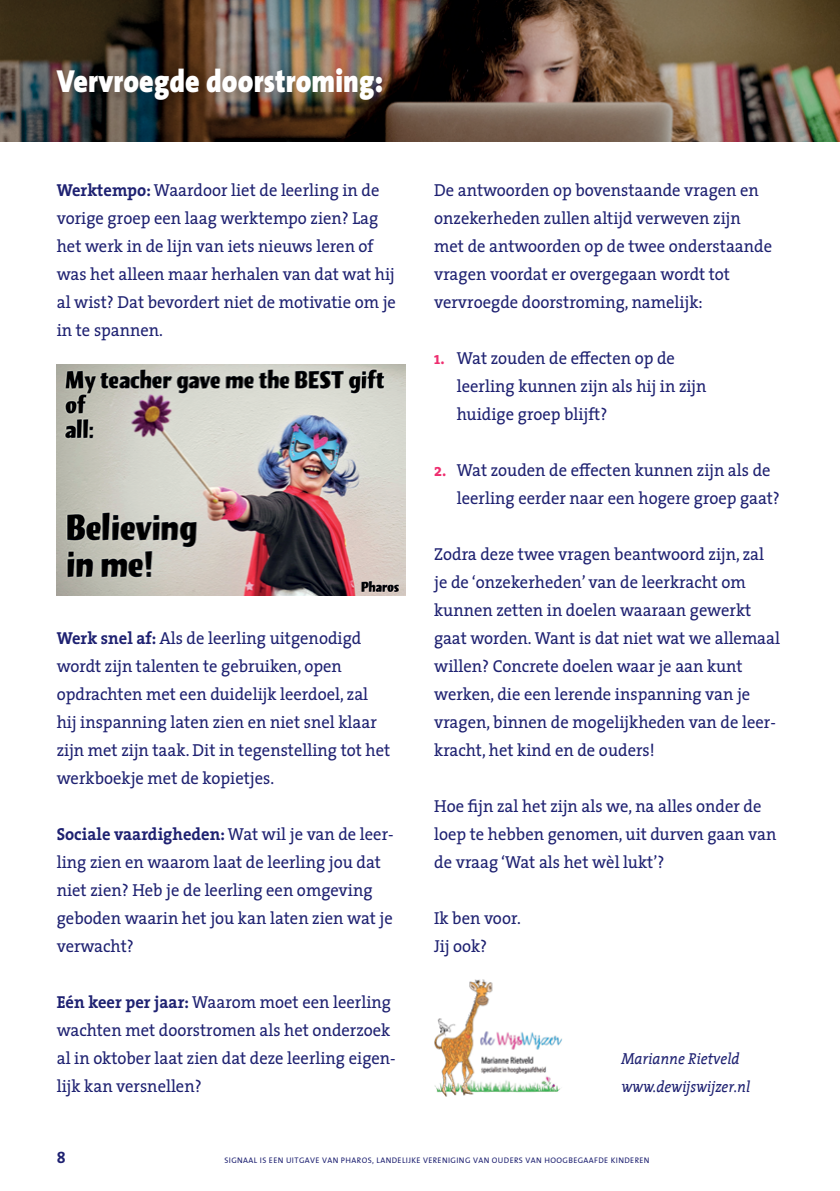
<style>
.page{position:relative;width:840px;height:1191px;background:#fff}
.page>*{position:absolute;margin:0;border:0;box-sizing:border-box;transform-origin:0 0}
.t1{font:900 32px "The Sans B9";letter-spacing:.005em;color:#fff;scale:.87 1}
.t2{font:17.4px/28px "The Serif";color:#1e2171;scale:.95 1}
.t3{font:italic 16px/28px "The Serif";color:#1e2171;scale:.9 1}
.t4{font:700 16px "The Sans";color:#1e2171}
.t5{font:8px "The Sans Plain";letter-spacing:.05em;color:#1e2171}
.s1{font-weight:700}
.s2{font-weight:700;color:#ee2e6f}
</style>
<div class="page">
<img style="left:57px;top:364px;width:348px;height:232px">
<img style="left:0;top:0;width:839px;height:142px">
<div style="left:45px;top:56px;width:349px;height:56px;background:#000;opacity:.2"></div>
<img style="left:434px;top:979px;width:129px;height:117px">
<h1 class="t1" style="left:57px;top:64px;width:377px">Vervroegde doorstroming:</h1>
<p class="t2" style="left:57px;top:176px;width:358px"><span class="s1">Werktempo:</span> Waardoor liet de leerling in de vorige groep een laag werktempo zien? Lag het werk in de lijn van iets nieuws leren of was het alleen maar herhalen van dat wat hij al wist? Dat bevordert niet de motivatie om je in te spannen.</p>
<p class="t2" style="left:57px;top:624px;width:352px"><span class="s1">Werk snel af:</span> Als de leerling uitgenodigd wordt zijn talenten te gebruiken, open opdrachten met een duidelijk leerdoel, zal hij inspanning laten zien en niet snel klaar zijn met zijn taak. Dit in tegenstelling tot het werkboekje met de kopietjes.</p>
<p class="t2" style="left:57px;top:820px;width:356px"><span class="s1">Sociale vaardigheden:</span> Wat wil je van de leer&shy;ling zien en waarom laat de leerling jou dat niet zien? Heb je de leerling een omgeving geboden waarin het jou kan laten zien wat je verwacht?</p>
<p class="t2" style="left:57px;top:988px;width:358px"><span class="s1">Eén keer per jaar:</span> Waarom moet een leerling wachten met doorstromen als het onderzoek al in oktober laat zien dat deze leerling eigen&shy;lijk kan versnellen?</p>
<p class="t2" style="left:434px;top:176px;width:357px">De antwoorden op bovenstaande vragen en onzekerheden zullen altijd verweven zijn met de antwoorden op de twee onderstaande vragen voordat er overgegaan wordt tot vervroegde doorstroming, namelijk:</p>
<p class="t2" style="left:456px;top:344px;width:264px;text-indent:-23px"><span class="s2">1.</span> Wat zouden de effecten op de leerling kunnen zijn als hij in zijn huidige groep blijft?</p>
<p class="t2" style="left:456px;top:456px;width:341px;text-indent:-23px"><span class="s2">2.</span> Wat zouden de effecten kunnen zijn als de leerling eerder naar een hogere groep gaat?</p>
<p class="t2" style="left:434px;top:540px;width:365px">Zodra deze twee vragen beantwoord zijn, zal je de ‘onzekerheden’ van de leerkracht om kunnen zetten in doelen waaraan gewerkt gaat worden. Want is dat niet wat we allemaal willen? Concrete doelen waar je aan kunt werken, die een lerende inspanning van je vragen, binnen de mogelijkheden van de leer&shy;kracht, het kind en de ouders!</p>
<p class="t2" style="left:434px;top:792px;width:361px">Hoe fijn zal het zijn als we, na alles onder de loep te hebben genomen, uit durven gaan van de vraag ‘Wat als het wèl lukt’?</p>
<p class="t2" style="left:434px;top:904px;width:93px">Ik ben voor.<br>Jij ook?</p>
<p class="t3" style="left:621px;top:1044px;width:144px">Marianne Rietveld www.dewijswijzer.nl</p>
<p class="t4" style="left:57px;top:1143px;width:10px">8</p>
<p class="t5" style="left:224px;top:1153px;width:426px">SIGNAAL IS EEN UITGAVE VAN PHAROS, LANDELIJKE VERENIGING VAN OUDERS VAN HOOGBEGAAFDE KINDEREN</p>
</div>
